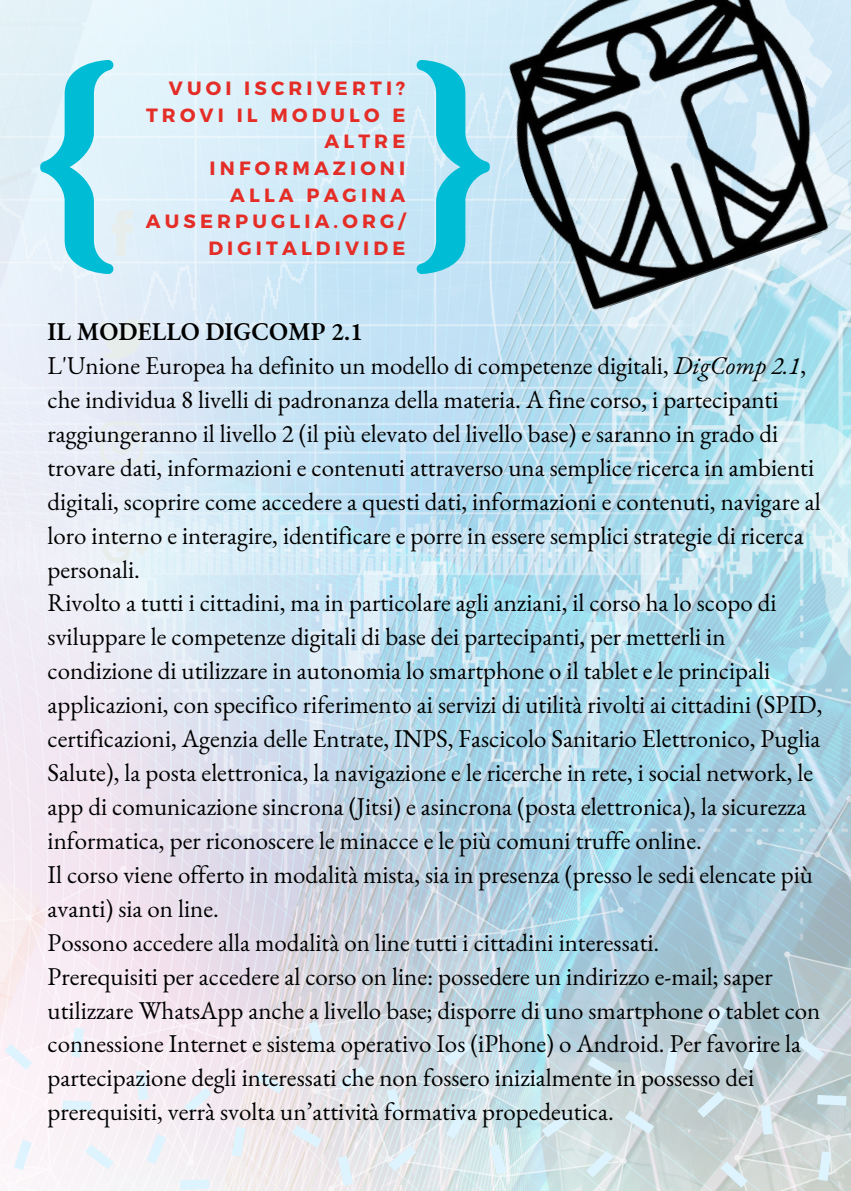
<style>
.page{position:relative;width:851px;height:1191px;background:#fff}
.page>*{position:absolute;margin:0;border:0;box-sizing:border-box;transform-origin:0 0}
.t1{font:25px/34px "EB Garamond";color:#000}
.t2{font:600 25px "EB Garamond";color:#000}
.t3{font:700 19.2px/26.6px "Montserrat";letter-spacing:.215em;color:#e52d27;text-align:right}
.s1{font-style:italic}
</style>
<div class="page">
<img style="left:0;top:0;width:850px;height:1190px">
<svg style="left:446px;top:1109px;width:22px;height:30px"></svg>
<svg style="left:624px;top:1110px;width:29px;height:24px"></svg>
<svg style="left:586px;top:1151px;width:27px;height:26px"></svg>
<svg style="left:760px;top:1105px;width:12px;height:30px"></svg>
<svg style="left:697px;top:1091px;width:27px;height:27px"></svg>
<svg style="left:663px;top:1048px;width:14px;height:30px"></svg>
<svg style="left:587px;top:1056px;width:29px;height:23px"></svg>
<svg style="left:742px;top:1041px;width:20px;height:30px"></svg>
<svg style="left:703px;top:1006px;width:23px;height:29px"></svg>
<svg style="left:507px;top:1074px;width:29px;height:10px"></svg>
<svg style="left:489px;top:1144px;width:17px;height:30px"></svg>
<svg style="left:444px;top:1040px;width:27px;height:26px"></svg>
<svg style="left:795px;top:1036px;width:28px;height:25px"></svg>
<svg style="left:541px;top:1113px;width:29px;height:25px"></svg>
<svg style="left:817px;top:1151px;width:14px;height:30px"></svg>
<svg style="left:816px;top:1095px;width:30px;height:11px"></svg>
<svg style="left:720px;top:1161px;width:27px;height:27px"></svg>
<svg style="left:386px;top:1089px;width:15px;height:30px"></svg>
<svg style="left:254px;top:1070px;width:29px;height:24px"></svg>
<svg style="left:337px;top:1156px;width:16px;height:30px"></svg>
<svg style="left:136px;top:1071px;width:12px;height:29px"></svg>
<svg style="left:184px;top:1087px;width:28px;height:26px"></svg>
<svg style="left:231px;top:1127px;width:14px;height:30px"></svg>
<svg style="left:292px;top:1125px;width:29px;height:23px"></svg>
<svg style="left:147px;top:1134px;width:19px;height:30px"></svg>
<svg style="left:180px;top:1179px;width:29px;height:11px"></svg>
<svg style="left:14px;top:1140px;width:18px;height:30px"></svg>
<svg style="left:308px;top:1021px;width:17px;height:30px"></svg>
<svg style="left:388px;top:1145px;width:28px;height:26px"></svg>
<svg style="left:85px;top:1145px;width:29px;height:25px"></svg>
<svg style="left:338px;top:1066px;width:29px;height:25px"></svg>
<svg style="left:71px;top:1028px;width:13px;height:29px"></svg>
<svg style="left:62px;top:1101px;width:30px;height:10px"></svg>
<svg style="left:5px;top:1044px;width:27px;height:26px"></svg>
<svg style="left:99px;top:319px;width:49px;height:40px;background:#e5ecef"></svg>
<svg style="left:100px;top:422px;width:43px;height:43px;background:#e6ecf1"></svg>
<svg style="left:103px;top:535px;width:44px;height:28px"></svg>
<svg style="left:787px;top:647px;width:39px;height:38px"></svg>
<img style="left:477px;top:0;width:372px;height:319px">
<svg style="left:40px;top:60px;width:93px;height:214px;background:#9be0ed"></svg>
<svg style="left:410px;top:60px;width:79px;height:214px;background:#80d7e9"></svg>
<p class="t3" style="left:146px;top:74px;width:260px">VUOI ISCRIVERTI?<br>TROVI IL MODULO E<br>ALTRE<br>INFORMAZIONI</p>
<p class="t3" style="left:230px;top:181px;width:176px">ALLA PAGINA</p>
<p class="t3" style="left:146px;top:207px;width:261px">AUSERPUGLIA.ORG/</p>
<p class="t3" style="left:208px;top:234px;width:198px">DIGITALDIVIDE</p>
<p class="t2" style="left:48px;top:315px;width:316px">IL MODELLO DIGCOMP 2.1</p>
<p class="t1" style="left:48px;top:348px;width:774px">L'Unione Europea ha definito un modello di competenze digitali, <span class="s1">DigComp 2.1</span>, che individua 8 livelli di padronanza della materia. A fine corso, i partecipanti raggiungeranno il livello 2 (il più elevato del livello base) e saranno in grado di trovare dati, informazioni e contenuti attraverso una semplice ricerca in ambienti digitali, scoprire come accedere a questi dati, informazioni e contenuti, navigare al loro interno e interagire, identificare e porre in essere semplici strategie di ricerca personali.</p>
<p class="t1" style="left:48px;top:586px;width:775px">Rivolto a tutti i cittadini, ma in particolare agli anziani, il corso ha lo scopo di sviluppare le competenze digitali di base dei partecipanti, per metterli in condizione di utilizzare in autonomia lo smartphone o il tablet e le principali applicazioni, con specifico riferimento ai servizi di utilità rivolti ai cittadini (SPID, certificazioni, Agenzia delle Entrate, INPS, Fascicolo Sanitario Elettronico, Puglia Salute), la posta elettronica, la navigazione e le ricerche in rete, i social network, le app di comunicazione sincrona (Jitsi) e asincrona (posta elettronica), la sicurezza informatica, per riconoscere le minacce e le più comuni truffe online.</p>
<p class="t1" style="left:48px;top:857px;width:766px">Il corso viene offerto in modalità mista, sia in presenza (presso le sedi elencate più avanti) sia on line.</p>
<p class="t1" style="left:48px;top:925px;width:613px">Possono accedere alla modalità on line tutti i cittadini interessati.</p>
<p class="t1" style="left:48px;top:959px;width:774px">Prerequisiti per accedere al corso on line: possedere un indirizzo e-mail; saper utilizzare WhatsApp anche a livello base; disporre di uno smartphone o tablet con connessione Internet e sistema operativo Ios (iPhone) o Android. Per favorire la partecipazione degli interessati che non fossero inizialmente in possesso dei prerequisiti, verrà svolta un’attività formativa propedeutica.</p>
</div>
